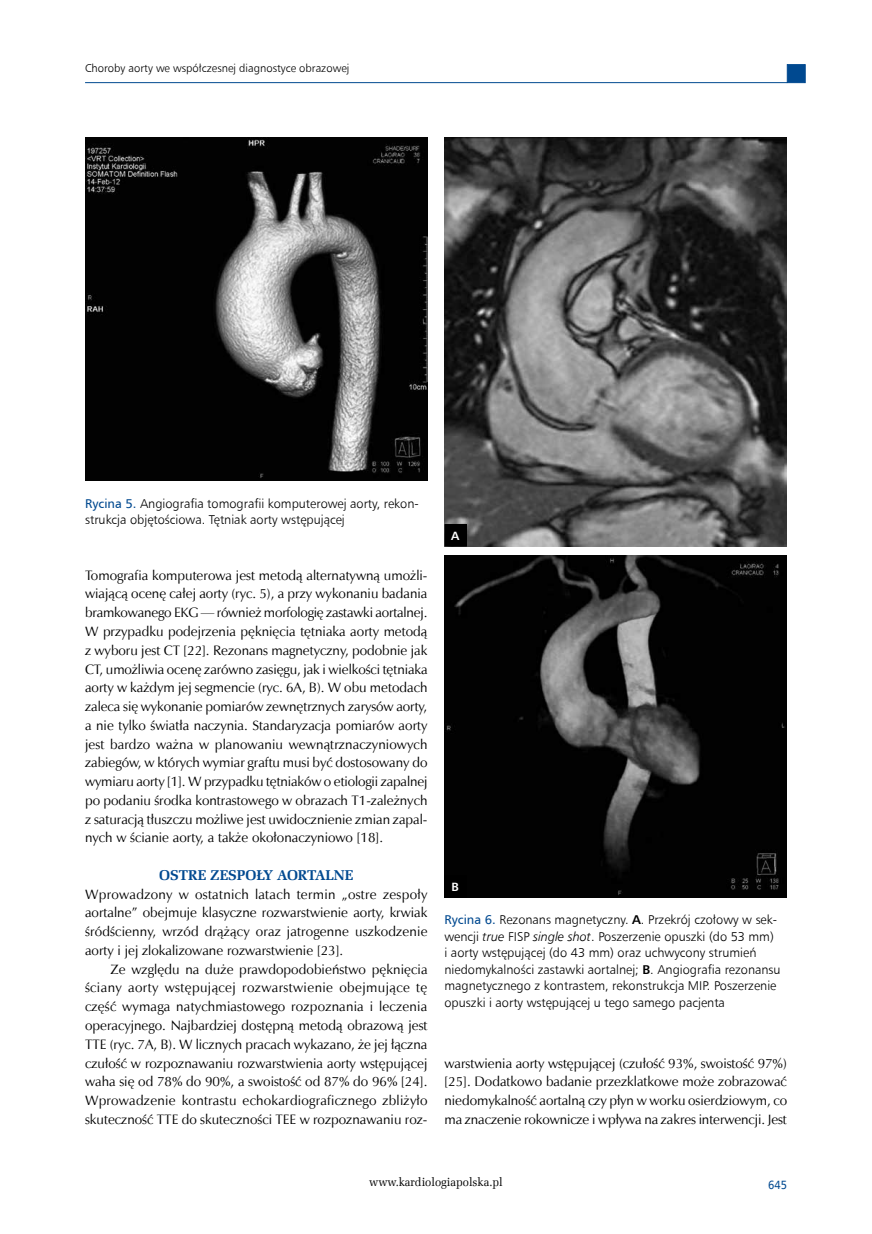
<style>
.page{position:relative;width:872px;height:1234px;background:#fff}
.page>*{position:absolute;margin:0;border:0;box-sizing:border-box;transform-origin:0 0}
.t1{font:700 14.25px "Zapf Ellipt EU";color:#004990}
.t2{font:13.65px/18.8px "Zapf Humnst EU";color:#000;text-align:justify}
.t3{font:12.75px/16.5px "Humnst 777 Lt EU";color:#000}
.t4{font:12px "Zapf Ellipt EU";color:#000;scale:.95 1}
.t5{font:12px "Humnst 777 EU";color:#004990;scale:.9 1}
.t6{font:700 12px "Humnst 777 EU";color:#fff}
.t7{font:11.25px "Humnst 777 Lt EU";color:#000}
.s1{font-family:"Humnst 777 EU";color:#004990}
.s2{font-family:"Humnst 777 EU";font-weight:700}
.s3{font-style:italic}
</style>
<div class="page">
<hr style="left:85px;top:82px;width:702px;height:1px;background:#004990">
<div style="left:787px;top:64px;width:18px;height:19px;background:#004990;border:1px solid #004990"></div>
<img style="left:85px;top:138px;width:342px;height:342px">
<img style="left:444px;top:138px;width:343px;height:408px">
<img style="left:444px;top:555px;width:343px;height:342px">
<div style="left:445px;top:524px;width:21px;height:22px;background:#000"></div>
<div style="left:444px;top:524px;width:23px;height:22px;border:1px solid #000"></div>
<div style="left:445px;top:875px;width:21px;height:22px;background:#000"></div>
<div style="left:444px;top:875px;width:23px;height:22px;border:1px solid #000"></div>
<p class="t7" style="left:85px;top:61px;width:266px">Choroby aorty we współczesnej diagnostyce obrazowej</p>
<p class="t3" style="left:85px;top:494px;width:335px"><span class="s1">Rycina 5.</span> Angiografia tomografii komputerowej aorty, rekon&shy;strukcja objętościowa. Tętniak aorty wstępującej</p>
<p class="t2" style="left:85px;top:565px;width:344px">Tomografia komputerowa jest metodą alternatywną umożli&shy;wiającą ocenę całej aorty (ryc. 5), a przy wykonaniu badania bramkowanego EKG — również morfologię zastawki aortalnej.<br>W przypadku podejrzenia pęknięcia tętniaka aorty metodą z wyboru jest CT [22]. Rezonans magnetyczny, podobnie jak CT, umożliwia ocenę zarówno zasięgu, jak i wielkości tętniaka aorty w każdym jej segmencie (ryc. 6A, B). W obu metodach zaleca się wykonanie pomiarów zewnętrznych zarysów aorty, a nie tylko światła naczynia. Standaryzacja pomiarów aorty jest bardzo ważna w planowaniu wewnątrznaczyniowych zabiegów, w których wymiar graftu musi być dostosowany do wymiaru aorty [1]. W przypadku tętniaków o etiologii zapalnej po podaniu środka kontrastowego w obrazach T1-zależnych z saturacją tłuszczu możliwe jest uwidocznienie zmian zapal&shy;nych w ścianie aorty, a także okołonaczyniowo [18].</p>
<p class="t1" style="left:159px;top:865px;width:196px">OSTRE ZESPOŁY AORTALNE</p>
<p class="t2" style="left:85px;top:884px;width:344px">Wprowadzony w ostatnich latach termin „ostre zespoły aortalne” obejmuje klasyczne rozwarstwienie aorty, krwiak śródścienny, wrzód drążący oraz jatrogenne uszkodzenie aorty i jej zlokalizowane rozwarstwienie [23].</p>
<p class="t2" style="left:85px;top:959px;width:344px;text-indent:25px">Ze względu na duże prawdopodobieństwo pęknięcia ściany aorty wstępującej rozwarstwienie obejmujące tę część wymaga natychmiastowego rozpoznania i leczenia operacyjnego. Najbardziej dostępną metodą obrazową jest TTE (ryc. 7A, B). W licznych pracach wykazano, że jej łączna czułość w rozpoznawaniu rozwarstwienia aorty wstępującej waha się od 78% do 90%, a swoistość od 87% do 96% [24].<br>Wprowadzenie kontrastu echokardiograficznego zbliżyło skuteczność TTE do skuteczności TEE w rozpoznawaniu roz-</p>
<p class="t6" style="left:451px;top:528px;width:10px">A</p>
<p class="t6" style="left:451px;top:879px;width:9px">B</p>
<p class="t3" style="left:444px;top:911px;width:338px"><span class="s1">Rycina 6.</span> Rezonans magnetyczny. <span class="s2">A</span>. Przekrój czołowy w sek&shy;wencji <span class="s3">true</span> FISP <span class="s3">single shot</span>. Poszerzenie opuszki (do 53 mm)<br>i aorty wstępującej (do 43 mm) oraz uchwycony strumień niedomykalności zastawki aortalnej; <span class="s2">B</span>. Angiografia rezonansu magnetycznego z kontrastem, rekonstrukcja MIP. Poszerzenie opuszki i aorty wstępującej u tego samego pacjenta</p>
<p class="t2" style="left:444px;top:1053px;width:344px">warstwienia aorty wstępującej (czułość 93%, swoistość 97%) [25]. Dodatkowo badanie przezklatkowe może zobrazować niedomykalność aortalną czy płyn w worku osierdziowym, co ma znaczenie rokownicze i wpływa na zakres interwencji. Jest</p>
<p class="t4" style="left:369px;top:1173px;width:142px">www.kardiologiapolska.pl</p>
<p class="t5" style="left:768px;top:1176px;width:22px">645</p>
</div>
